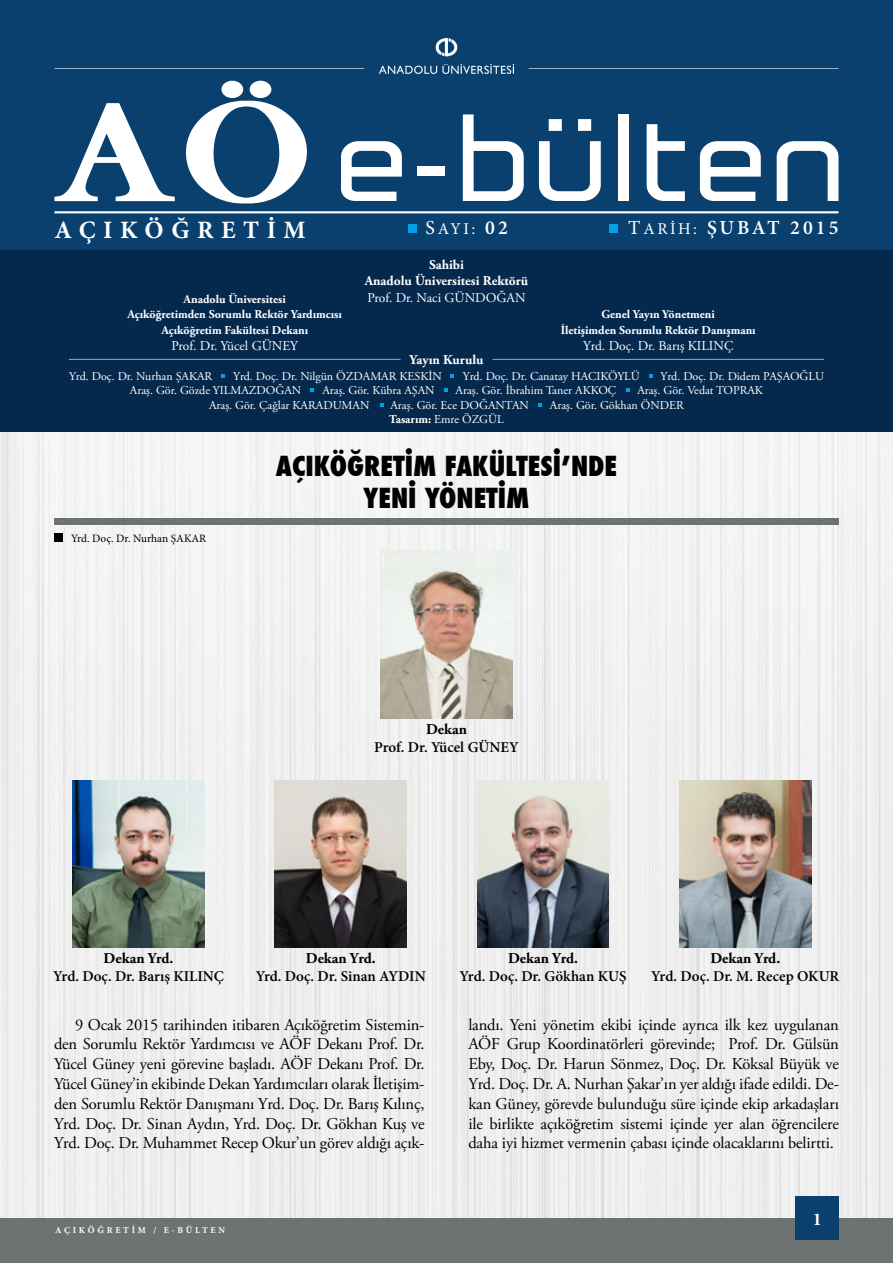
<style>
.page{position:relative;width:893px;height:1263px;background:#fff}
.page>*{position:absolute;margin:0;border:0;box-sizing:border-box;transform-origin:0 0}
.t1{font:800 condensed 27px/32.4px "Futura";color:#000;text-align:center}
.t2{font:700 25.05px "Minion Pro";letter-spacing:.3em;color:#fff}
.t3{font:600 19.95px "Minion Pro";letter-spacing:.15em;color:#fff}
.t4{font:700 18px "Minion Pro";color:#fff}
.t5{font:16.5px/19.8px "Adobe Garamond Pro";letter-spacing:-.01em;color:#000;text-align:justify}
.t6{font:16.5px "Minion Pro";color:#fff}
.t7{font:600 15px "Minion Pro";color:#000}
.t8{font:700 15px "Adobe Garamond Pro";color:#000}
.t9{font:13.5px "Adobe Garamond Pro";color:#fff}
.t10{font:700 13.5px/16.2px "Adobe Garamond Pro";color:#fff;text-align:center}
.t11{font:12px "Adobe Garamond Pro";color:#fff}
.t12{font:700 12px/16.2px "Adobe Garamond Pro";color:#fff;text-align:center}
.t13{font:11.25px "Minion Pro";color:#000}
.t14{font:700 9px "Minion Pro";letter-spacing:.3em;color:#fff}
.s1{font-size:19.95px}
.s2{font-weight:600;font-size:19.95px}
.s3{font-weight:400}
.s4{font-weight:400;font-size:16.5px}
.s5{font-weight:700}
</style>
<div class="page">
<div style="left:0;top:432px;width:893px;height:831px;background:#f0f0f0"></div>
<div style="left:1px;top:1218px;width:892px;height:45px;background:#6d7373"></div>
<div style="left:795px;top:1196px;width:44px;height:44px;background:#0a406e"></div>
<div style="left:0;top:250px;width:893px;height:182px;background:#05294d"></div>
<svg style="left:69px;top:359px;width:332px;height:1px"></svg>
<svg style="left:492px;top:359px;width:332px;height:1px"></svg>
<svg style="left:221px;top:374px;width:4px;height:4px"></svg>
<svg style="left:310px;top:388px;width:4px;height:4px"></svg>
<svg style="left:538px;top:403px;width:4px;height:3px"></svg>
<svg style="left:444px;top:388px;width:4px;height:4px"></svg>
<svg style="left:626px;top:388px;width:4px;height:4px"></svg>
<svg style="left:450px;top:374px;width:4px;height:4px"></svg>
<svg style="left:649px;top:374px;width:4px;height:4px"></svg>
<div style="left:0;top:0;width:893px;height:250px;background:#0a406e"></div>
<svg style="left:379px;top:64px;width:135px;height:10px"></svg>
<svg style="left:435px;top:38px;width:23px;height:18px"></svg>
<svg style="left:54px;top:211px;width:784px;height:2px;background:#dde5eb"></svg>
<svg style="left:54px;top:68px;width:310px;height:1px"></svg>
<svg style="left:529px;top:68px;width:309px;height:1px"></svg>
<div style="left:54px;top:518px;width:785px;height:7px;background:#6d7373"></div>
<svg style="left:341px;top:141px;width:61px;height:60px"></svg>
<div style="left:418px;top:167px;width:27px;height:9px;background:#fff"></div>
<svg style="left:463px;top:114px;width:61px;height:87px"></svg>
<svg style="left:539px;top:119px;width:62px;height:82px"></svg>
<div style="left:618px;top:114px;width:11px;height:87px;background:#fff"></div>
<svg style="left:647px;top:124px;width:38px;height:77px"></svg>
<svg style="left:700px;top:141px;width:61px;height:60px"></svg>
<svg style="left:777px;top:141px;width:61px;height:60px"></svg>
<svg style="left:54px;top:103px;width:121px;height:99px"></svg>
<svg style="left:186px;top:100px;width:121px;height:104px"></svg>
<div style="left:221px;top:81px;width:22px;height:17px;background:#fff;border-radius:50%"></div>
<div style="left:250px;top:81px;width:21px;height:17px;background:#fff;border-radius:50%"></div>
<div style="left:408px;top:225px;width:8px;height:8px;background:#00a2e3"></div>
<div style="left:610px;top:225px;width:8px;height:8px;background:#00a2e3"></div>
<img style="left:381px;top:551px;width:131px;height:167px">
<img style="left:73px;top:780px;width:132px;height:168px">
<img style="left:275px;top:780px;width:132px;height:168px">
<img style="left:477px;top:780px;width:132px;height:168px">
<img style="left:679px;top:780px;width:132px;height:168px">
<div style="left:54px;top:534px;width:9px;height:8px;background:#000"></div>
<h2 class="t2" style="left:54px;top:212px;width:253px">AÇIKÖĞRETİM</h2>
<p class="t6" style="left:425px;top:218px;width:84px"><span class="s1">S</span>AYI: <span class="s2">02</span></p>
<p class="t3" style="left:628px;top:214px;width:212px"><span class="s3">T</span><span class="s4">ARİH:</span> ŞUBAT 2015</p>
<p class="t10" style="left:365px;top:257px;width:165px">Sahibi<br>Anadolu Üniversitesi Rektörü</p>
<p class="t12" style="left:184px;top:292px;width:104px">Anadolu Üniversitesi</p>
<p class="t9" style="left:367px;top:289px;width:160px">Prof. Dr. Naci GÜNDOĞAN</p>
<p class="t12" style="left:127px;top:306px;width:216px">Açıköğretimden Sorumlu Rektör Yardımcısı<br>Açıköğretim Fakültesi Dekanı</p>
<p class="t9" style="left:172px;top:338px;width:128px">Prof. Dr. Yücel GÜNEY</p>
<p class="t10" style="left:410px;top:352px;width:75px">Yayın Kurulu</p>
<p class="t12" style="left:561px;top:306px;width:196px">Genel Yayın Yönetmeni<br>İletişimden Sorumlu Rektör Danışmanı</p>
<p class="t9" style="left:583px;top:338px;width:152px">Yrd. Doç. Dr. Barış KILINÇ</p>
<p class="t11" style="left:69px;top:369px;width:145px">Yrd. Doç. Dr. Nurhan ŞAKAR</p>
<p class="t11" style="left:233px;top:369px;width:210px">Yrd. Doç. Dr. Nilgün ÖZDAMAR KESKİN</p>
<p class="t11" style="left:463px;top:369px;width:178px">Yrd. Doç. Dr. Canatay HACIKÖYLÜ</p>
<p class="t11" style="left:660px;top:369px;width:165px">Yrd. Doç. Dr. Didem PAŞAOĞLU</p>
<p class="t11" style="left:130px;top:383px;width:173px">Araş. Gör. Gözde YILMAZDOĞAN</p>
<p class="t11" style="left:322px;top:383px;width:114px">Araş. Gör. Kübra AŞAN</p>
<p class="t11" style="left:456px;top:383px;width:162px">Araş. Gör. İbrahim Taner AKKOÇ</p>
<p class="t11" style="left:637px;top:383px;width:127px">Araş. Gör. Vedat TOPRAK</p>
<p class="t11" style="left:209px;top:397px;width:162px">Araş. Gör. Çağlar KARADUMAN</p>
<p class="t11" style="left:390px;top:397px;width:140px">Araş. Gör. Ece DOĞANTAN</p>
<p class="t11" style="left:550px;top:397px;width:136px">Araş. Gör. Gökhan ÖNDER</p>
<p class="t11" style="left:389px;top:412px;width:116px"><span class="s5">Tasarım:</span> Emre ÖZGÜL</p>
<p class="t13" style="left:71px;top:530px;width:137px">Yrd. Doç. Dr. Nurhan ŞAKAR</p>
<h1 class="t1" style="left:276px;top:450px;width:343px">AÇIKÖĞRETİM FAKÜLTESİ’NDE<br>YENİ YÖNETİM</h1>
<p class="t8" style="left:426px;top:720px;width:42px">Dekan</p>
<p class="t7" style="left:374px;top:737px;width:146px">Prof. Dr. Yücel GÜNEY</p>
<p class="t8" style="left:104px;top:950px;width:71px">Dekan Yrd.</p>
<p class="t7" style="left:53px;top:966px;width:172px">Yrd. Doç. Dr. Barış KILINÇ</p>
<p class="t8" style="left:306px;top:950px;width:71px">Dekan Yrd.</p>
<p class="t7" style="left:256px;top:966px;width:172px">Yrd. Doç. Dr. Sinan AYDIN</p>
<p class="t8" style="left:508px;top:950px;width:71px">Dekan Yrd.</p>
<p class="t7" style="left:460px;top:966px;width:168px">Yrd. Doç. Dr. Gökhan KUŞ</p>
<p class="t8" style="left:710px;top:950px;width:71px">Dekan Yrd.</p>
<p class="t7" style="left:651px;top:966px;width:190px">Yrd. Doç. Dr. M. Recep OKUR</p>
<p class="t5" style="left:54px;top:1015px;width:372px;text-indent:21px">9 Ocak 2015 tarihinden itibaren Açıköğretim Sistemin&shy;den Sorumlu Rektör Yardımcısı ve AÖF Dekanı Prof. Dr.<br>Yücel Güney yeni görevine başladı. AÖF Dekanı Prof. Dr.<br>Yücel Güney’in ekibinde Dekan Yardımcıları olarak İletişim&shy;den Sorumlu Rektör Danışmanı Yrd. Doç. Dr. Barış Kılınç, Yrd. Doç. Dr. Sinan Aydın, Yrd. Doç. Dr. Gökhan Kuş ve Yrd. Doç. Dr. Muhammet Recep Okur’un görev aldığı açık-</p>
<p class="t5" style="left:468px;top:1015px;width:372px">landı. Yeni yönetim ekibi içinde ayrıca ilk kez uygulanan AÖF Grup Koordinatörleri görevinde; Prof. Dr. Gülsün Eby, Doç. Dr. Harun Sönmez, Doç. Dr. Köksal Büyük ve Yrd. Doç. Dr. A. Nurhan Şakar’ın yer aldığı ifade edildi. De&shy;kan Güney, görevde bulunduğu süre içinde ekip arkadaşları ile birlikte açıköğretim sistemi içinde yer alan öğrencilere daha iyi hizmet vermenin çabası içinde olacaklarını belirtti.</p>
<p class="t14" style="left:55px;top:1223px;width:172px">AÇIKÖĞRETİM / E-BÜLTEN</p>
<p class="t4" style="left:813px;top:1206px;width:10px">1</p>
</div>
